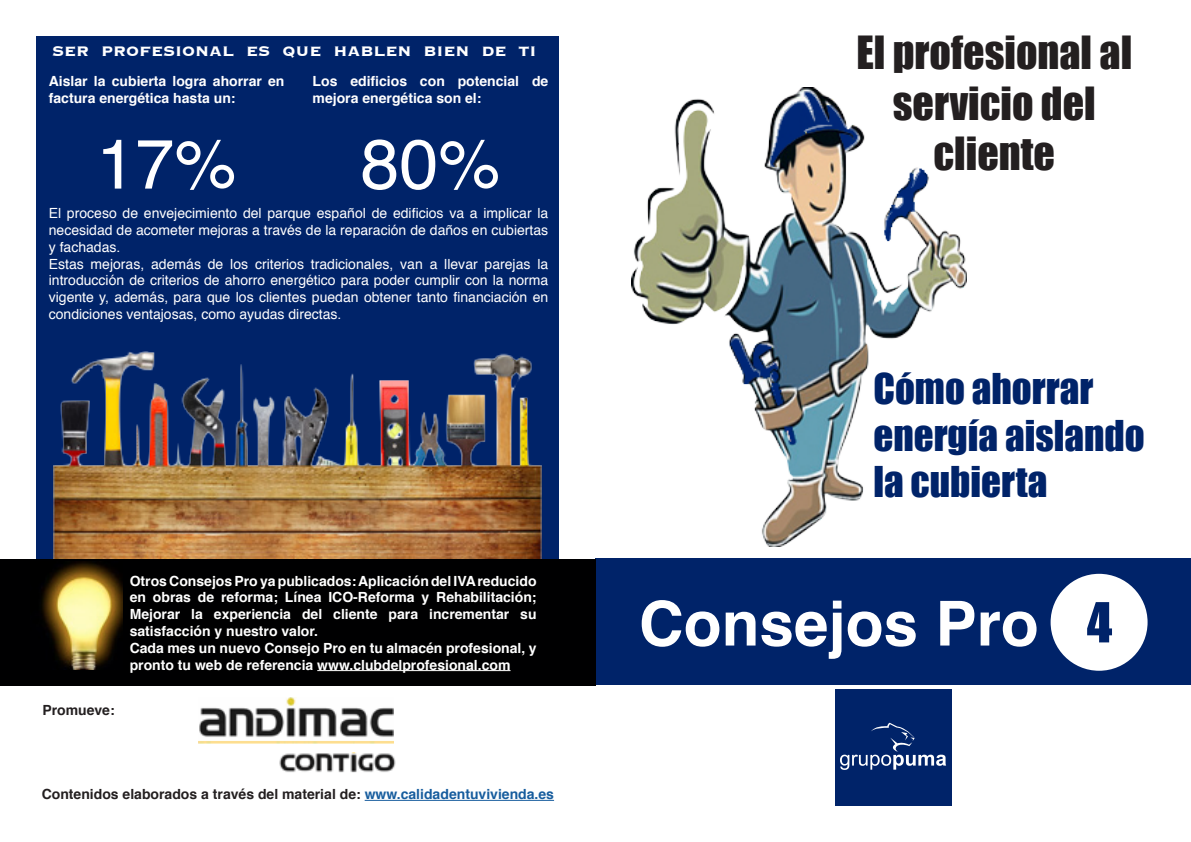
<style>
.page{position:relative;width:1191px;height:842px;background:#fff}
.page>*{position:absolute;margin:0;border:0;box-sizing:border-box;transform-origin:0 0}
.Num_grandes{font:70px "Helvetica";color:#fff}
.t1{font:700 62px "Helvetica";color:#fff}
.Número{font:51px "Impact";color:#002369}
.t2{font:42px/50.4px "Impact";color:#231f20;text-align:center}
.Consejo{font:39px "Impact";color:#002369}
.t3{font:700 18px "Copperplate";color:#fff}
.Texto_normal{font:14px/16.8px "Helvetica";color:#fff}
.Texto_naranja_negrit{font:700 14px/16.8px "Helvetica";color:#fff;text-align:justify}
.Texto_normal_negrita{font:700 14px/16.8px "Helvetica";color:#fff}
.Básica_peq{font:700 14px "Helvetica";color:#231f20}
.s1{color:#175d9e}
</style>
<div class="page">
<div style="left:595px;top:558px;width:595px;height:127px;background:#002369"></div>
<div style="left:36px;top:36px;width:523px;height:523px;background:#002369"></div>
<div style="left:0;top:559px;width:595px;height:126px;background:#000001"></div>
<div style="left:1050px;top:574px;width:97px;height:97px;background:#fff;border-radius:50%"></div>
<img style="left:54px;top:351px;width:488px;height:208px">
<div style="left:835px;top:690px;width:116px;height:116px;background:#002369"></div>
<svg style="left:840px;top:723px;width:106px;height:47px"></svg>
<img style="left:631px;top:88px;width:335px;height:459px">
<hr style="left:365px;top:800px;width:189px;height:1px;background:#175d9e">
<img style="left:198px;top:697px;width:195px;height:46px">
<img style="left:279px;top:752px;width:117px;height:21px">
<hr style="left:317px;top:670px;width:193px;height:1px;background:#fff">
<img style="left:42px;top:561px;width:80px;height:108px">
<p class="t3" style="left:52px;top:40px;width:486px">SER PROFESIONAL ES QUE HABLEN BIEN DE TI</p>
<p class="Texto_normal_negrita" style="left:49px;top:73px;width:237px">Aislar la cubierta logra ahorrar en factura energética hasta un:</p>
<p class="Texto_normal_negrita" style="left:313px;top:73px;width:237px">Los edificios con potencial de mejora energética son el:</p>
<p class="Num_grandes" style="left:97px;top:110px;width:142px">17%</p>
<p class="Num_grandes" style="left:360px;top:110px;width:142px">80%</p>
<p class="Texto_normal" style="left:49px;top:222px;width:501px">necesidad de acometer mejoras a través de la reparación de daños en cubiertas y fachadas.</p>
<p class="Texto_normal" style="left:49px;top:256px;width:501px;text-align:justify">Estas mejoras, además de los criterios tradicionales, van a llevar parejas la introducción de criterios de ahorro energético para poder cumplir con la norma vigente y, además, para que los clientes puedan obtener tanto financiación en condiciones ventajosas, como ayudas directas.</p>
<p class="Texto_normal" style="left:49px;top:205px;width:501px">El proceso de envejecimiento del parque español de edificios va a implicar la</p>
<p class="Básica_peq" style="left:42px;top:699px;width:74px">Promueve:</p>
<p class="Texto_naranja_negrit" style="left:130px;top:572px;width:408px">Otros Consejos Pro ya publicados: Aplicación del IVA reducido en obras de reforma; Línea ICO-Reforma y Rehabilitación; Mejorar la experiencia del cliente para incrementar su satisfacción y nuestro valor.</p>
<p class="Texto_naranja_negrit" style="left:130px;top:640px;width:408px">Cada mes un nuevo Consejo Pro en tu almacén profesional, y pronto tu web de referencia www.clubdelprofesional.com</p>
<p class="Básica_peq" style="left:42px;top:783px;width:514px">Contenidos elaborados a través del material de: <span class="s1">www.calidadentuvivienda.es</span></p>
<h3 class="t2" style="left:856px;top:26px;width:277px">El profesional al servicio del cliente</h3>
<p class="Consejo" style="left:873px;top:358px;width:221px">Cómo ahorrar</p>
<p class="Consejo" style="left:873px;top:405px;width:273px">energía aislando</p>
<p class="Consejo" style="left:873px;top:452px;width:175px">la cubierta</p>
<h2 class="t1" style="left:639px;top:574px;width:401px">Consejos Pro</h2>
<p class="Número" style="left:1086px;top:583px;width:27px">4</p>
</div>
